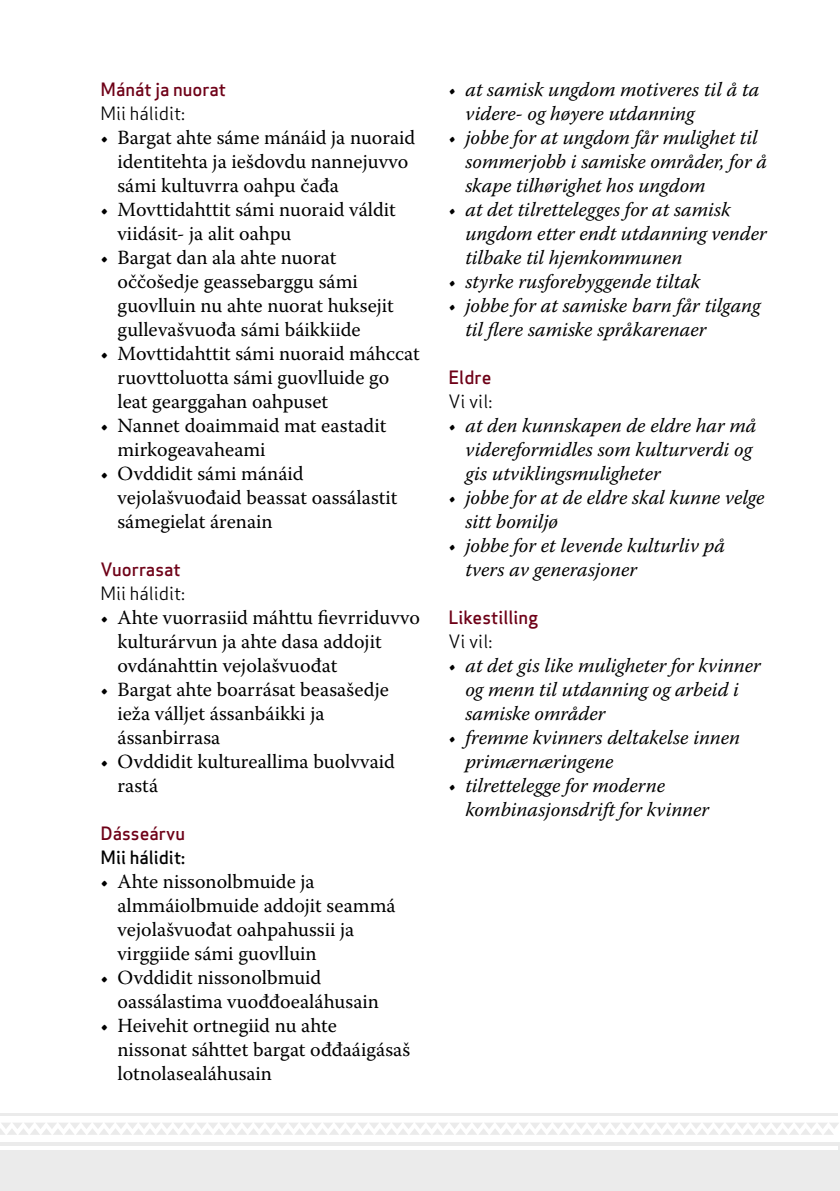
<style>
.page{position:relative;width:840px;height:1191px;background:#fff}
.page>*{position:absolute;margin:0;border:0;box-sizing:border-box;transform-origin:0 0}
.Mengde_innrykk_3mm{font:20px/24px "Warnock Pro";color:#000}
.Mengde_innrykk_3mm-2{font:italic 20px/24px "Warnock Pro";color:#000}
._1{font:18px "Apex Sans T Medium";color:#6e0017}
._2{font:18px "Apex Sans T Book";color:#000}
.Heading_1{font:18px "Apex Sans T Medium";color:#000}
</style>
<div class="page">
<div style="left:0;top:1108px;width:839px;height:83px;background:#ebebeb"></div>
<div style="left:0;top:1108px;width:839px;height:34px;background:#fff"></div>
<svg style="left:0;top:1123px;width:839px;height:11px"></svg>
<hr style="left:0;top:1114px;width:836px;height:2px;background:#ebebeb">
<hr style="left:0;top:1146px;width:836px;height:4px;background:#fff">
<p class="_1" style="left:100px;top:78px;width:127px">Mánát ja nuorat</p>
<p class="_2" style="left:100px;top:102px;width:86px">Mii hálidit:</p>
<p class="Mengde_innrykk_3mm" style="left:117px;top:125px;width:299px;text-indent:-17px">• Bargat ahte sáme mánáid ja nuoraid identitehta ja iešdovdu nannejuvvo sámi kultuvrra oahpu čađa</p>
<p class="Mengde_innrykk_3mm" style="left:117px;top:197px;width:280px;text-indent:-17px">• Movttidahttit sámi nuoraid váldit viidásit- ja alit oahpu</p>
<p class="Mengde_innrykk_3mm" style="left:117px;top:245px;width:278px;text-indent:-17px">• Bargat dan ala ahte nuorat oččošedje geassebarggu sámi guovlluin nu ahte nuorat huksejit gullevašvuođa sámi báikkiide</p>
<p class="Mengde_innrykk_3mm" style="left:117px;top:341px;width:304px;text-indent:-17px">• Movttidahttit sámi nuoraid máhccat ruovttoluotta sámi guovlluide go leat gearggahan oahpuset</p>
<p class="Mengde_innrykk_3mm" style="left:117px;top:413px;width:270px;text-indent:-17px">• Nannet doaimmaid mat eastadit mirkogeavaheami</p>
<p class="Mengde_innrykk_3mm" style="left:117px;top:461px;width:281px;text-indent:-17px">• Ovddidit sámi mánáid vejolašvuođaid beassat oassálastit sámegielat árenain</p>
<p class="_1" style="left:100px;top:558px;width:82px">Vuorrasat</p>
<p class="_2" style="left:100px;top:582px;width:86px">Mii hálidit:</p>
<p class="Mengde_innrykk_3mm" style="left:117px;top:605px;width:304px;text-indent:-17px">• Ahte vuorrasiid máhttu fievrriduvvo kulturárvun ja ahte dasa addojit ovdánahttin vejolašvuođat</p>
<p class="Mengde_innrykk_3mm" style="left:117px;top:677px;width:273px;text-indent:-17px">• Bargat ahte boarrásat beasašedje ieža válljet ássanbáikki ja ássanbirrasa</p>
<p class="Mengde_innrykk_3mm" style="left:117px;top:749px;width:279px;text-indent:-17px">• Ovddidit kultureallima buolvvaid rastá</p>
<p class="_1" style="left:100px;top:822px;width:86px">Dásseárvu</p>
<p class="Heading_1" style="left:100px;top:846px;width:86px">Mii hálidit:</p>
<p class="Mengde_innrykk_3mm" style="left:117px;top:869px;width:279px;text-indent:-17px">• Ahte nissonolbmuide ja almmáiolbmuide addojit seammá vejolašvuođat oahpahussii ja virggiide sámi guovlluin</p>
<p class="Mengde_innrykk_3mm" style="left:117px;top:965px;width:263px;text-indent:-17px">• Ovddidit nissonolbmuid oassálastima vuođđoealáhusain</p>
<p class="Mengde_innrykk_3mm" style="left:117px;top:1013px;width:294px;text-indent:-17px">• Heivehit ortnegiid nu ahte nissonat sáhttet bargat ođđaáigásaš lotnolasealáhusain</p>
<p class="Mengde_innrykk_3mm-2" style="left:465px;top:77px;width:295px;text-indent:-17px">• at samisk ungdom motiveres til å ta videre- og høyere utdanning</p>
<p class="Mengde_innrykk_3mm-2" style="left:465px;top:125px;width:303px;text-indent:-17px">• jobbe for at ungdom får mulighet til sommerjobb i samiske områder, for å skape tilhørighet hos ungdom</p>
<p class="Mengde_innrykk_3mm-2" style="left:465px;top:197px;width:302px;text-indent:-17px">• at det tilrettelegges for at samisk ungdom etter endt utdanning vender tilbake til hjemkommunen</p>
<p class="Mengde_innrykk_3mm-2" style="left:448px;top:269px;width:253px">• styrke rusforebyggende tiltak</p>
<p class="Mengde_innrykk_3mm-2" style="left:465px;top:293px;width:296px;text-indent:-17px">• jobbe for at samiske barn får tilgang til flere samiske språkarenaer</p>
<p class="_1" style="left:448px;top:366px;width:45px">Eldre</p>
<p class="_2" style="left:448px;top:390px;width:45px">Vi vil:</p>
<p class="Mengde_innrykk_3mm-2" style="left:465px;top:413px;width:292px;text-indent:-17px">• at den kunnskapen de eldre har må videreformidles som kulturverdi og gis utviklingsmuligheter</p>
<p class="Mengde_innrykk_3mm-2" style="left:465px;top:485px;width:300px;text-indent:-17px">• jobbe for at de eldre skal kunne velge sitt bomiljø</p>
<p class="Mengde_innrykk_3mm-2" style="left:465px;top:533px;width:261px;text-indent:-17px">• jobbe for et levende kulturliv på tvers av generasjoner</p>
<p class="_1" style="left:448px;top:606px;width:91px">Likestilling</p>
<p class="_2" style="left:448px;top:630px;width:45px">Vi vil:</p>
<p class="Mengde_innrykk_3mm-2" style="left:465px;top:653px;width:297px;text-indent:-17px">• at det gis like muligheter for kvinner og menn til utdanning og arbeid i samiske områder</p>
<p class="Mengde_innrykk_3mm-2" style="left:465px;top:725px;width:276px;text-indent:-17px">• fremme kvinners deltakelse innen primærnæringene</p>
<p class="Mengde_innrykk_3mm-2" style="left:465px;top:773px;width:245px;text-indent:-17px">• tilrettelegge for moderne kombinasjonsdrift for kvinner</p>
</div>
